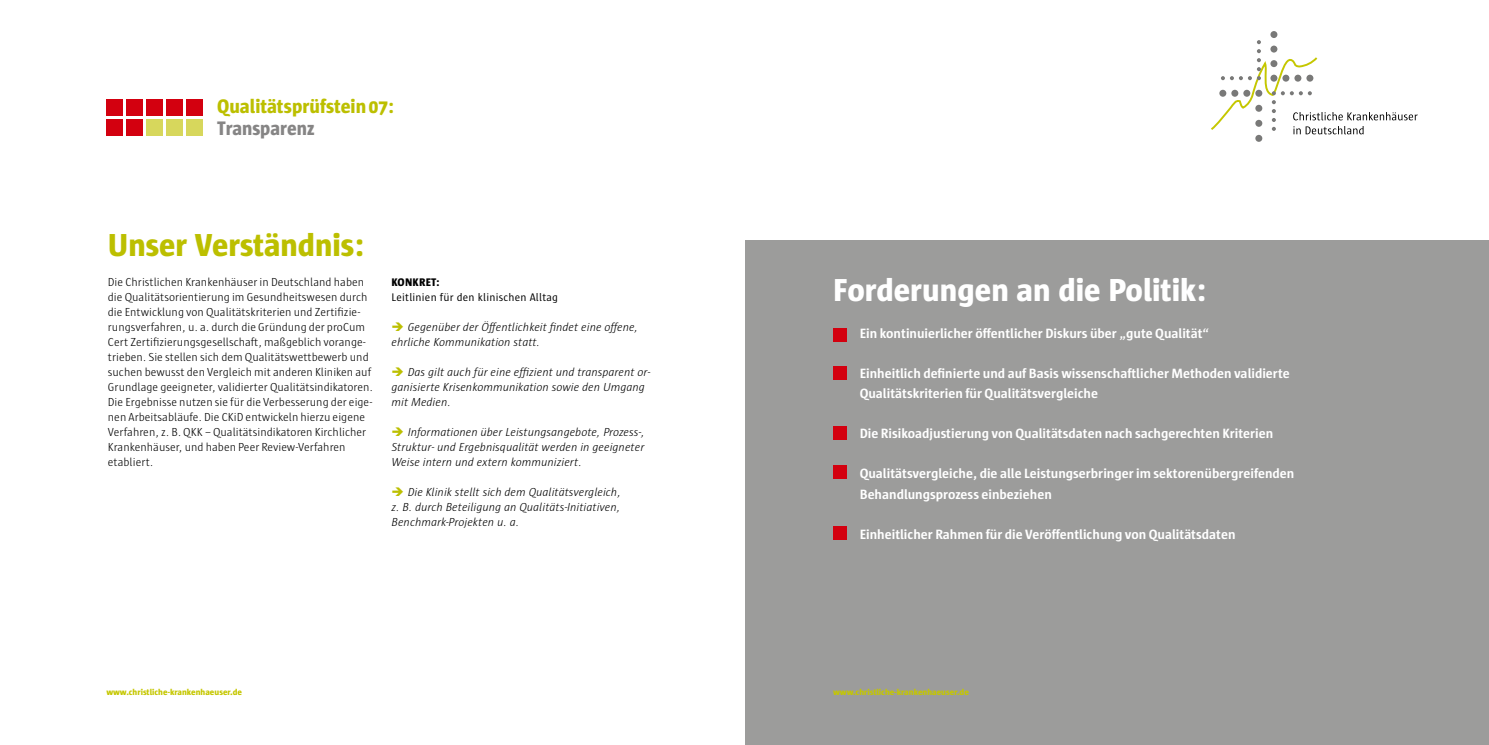
<style>
.page{position:relative;width:1489px;height:745px;background:#fff}
.page>*{position:absolute;margin:0;border:0;box-sizing:border-box;transform-origin:0 0}
.t1{font:800 32.5px "Sun";color:#fff}
.t2{font:800 32.5px "Sun";color:#bcbf00}
.t3{font:800 20px "Sun";color:#bcbf00;scale:.95 1}
.t4{font:800 20px "Sun";color:#868585;scale:.93 1}
.t5{font:700 13.75px/20px "Sun";color:#fff}
.t6{font:300 11.88px/15px "Sun";color:#000}
.t7{font:italic 300 11.88px/15px "Sun";color:#000}
.t8{font:11.25px "Sun";letter-spacing:.02em;color:#000}
.t9{font:800 11.25px "Sun";letter-spacing:.02em;color:#000}
.t10{font:800 8.75px "Sun";color:#c5c700}
.s1{color:#bcbf00}
</style>
<div class="page">
<div style="left:745px;top:240px;width:743px;height:504px;background:#9c9c9b"></div>
<div style="left:106px;top:99px;width:16px;height:16px;background:#d3000f"></div>
<div style="left:126px;top:99px;width:16px;height:16px;background:#d3000f"></div>
<div style="left:146px;top:99px;width:16px;height:16px;background:#d3000f"></div>
<div style="left:166px;top:99px;width:16px;height:16px;background:#d3000f"></div>
<div style="left:186px;top:99px;width:16px;height:16px;background:#d3000f"></div>
<div style="left:106px;top:119px;width:16px;height:16px;background:#d3000f"></div>
<div style="left:126px;top:119px;width:16px;height:16px;background:#d3000f"></div>
<div style="left:146px;top:119px;width:16px;height:16px;background:#d7d75c"></div>
<div style="left:166px;top:119px;width:16px;height:16px;background:#d7d75c"></div>
<div style="left:186px;top:119px;width:16px;height:16px;background:#d7d75c"></div>
<svg style="left:1211px;top:31px;width:206px;height:111px"></svg>
<div style="left:833px;top:327px;width:13px;height:14px;background:#d3000f"></div>
<div style="left:833px;top:365px;width:13px;height:14px;background:#d3000f"></div>
<div style="left:833px;top:425px;width:13px;height:14px;background:#d3000f"></div>
<div style="left:833px;top:465px;width:13px;height:13px;background:#d3000f"></div>
<div style="left:833px;top:526px;width:13px;height:14px;background:#d3000f"></div>
<h2 class="t3" style="left:217px;top:95px;width:187px">Qualitätsprüfstein 07:</h2>
<h2 class="t4" style="left:217px;top:117px;width:106px">Transparenz</h2>
<h1 class="t2" style="left:108px;top:226px;width:257px">Unser Verständnis:</h1>
<p class="t6" style="left:108px;top:274px;width:267px">Die Christlichen Krankenhäuser in Deutschland haben die Qualitätsorientierung im Gesundheitswesen durch die Entwicklung von Qualitätskriterien und Zertifizie&shy;rungsverfahren, u. a. durch die Gründung der proCum Cert Zertifizierungsgesellschaft, maßgeblich vorange&shy;trieben. Sie stellen sich dem Qualitätswettbewerb und suchen bewusst den Vergleich mit anderen Kliniken auf Grundlage geeigneter, validierter Qualitätsindikatoren.<br>Die Ergebnisse nutzen sie für die Verbesserung der eige&shy;nen Arbeitsabläufe. Die CKiD entwickeln hierzu eigene Verfahren, z. B. QKK – Qualitätsindikatoren Kirchlicher Krankenhäuser, und haben Peer Review-Verfahren etabliert.</p>
<p class="t9" style="left:391px;top:276px;width:50px">KONKRET:</p>
<p class="t8" style="left:391px;top:291px;width:168px">Leitlinien für den klinischen Alltag</p>
<p class="t7" style="left:391px;top:319px;width:248px"><span class="s1">➔</span> Gegenüber der Öffentlichkeit findet eine offene, ehrliche Kommunikation statt.</p>
<p class="t7" style="left:391px;top:364px;width:260px"><span class="s1">➔</span> Das gilt auch für eine effizient und transparent or&shy;ganisierte Krisenkommunikation sowie den Umgang mit Medien.</p>
<p class="t7" style="left:391px;top:424px;width:255px;text-align:justify"><span class="s1">➔</span> Informationen über Leistungsangebote, Prozess-, Struktur- und Ergebnisqualität werden in geeigneter Weise intern und extern kommuniziert.</p>
<p class="t7" style="left:391px;top:484px;width:231px;text-align:justify"><span class="s1">➔</span> Die Klinik stellt sich dem Qualitätsvergleich, z. B. durch Beteiligung an Qualitäts-Initiativen, Benchmark-Projekten u. a.</p>
<p class="t10" style="left:106px;top:686px;width:137px">www.christliche-krankenhaeuser.de</p>
<h1 class="t1" style="left:833px;top:272px;width:374px">Forderungen an die Politik:</h1>
<p class="t5" style="left:859px;top:323px;width:351px">Ein kontinuierlicher öffentlicher Diskurs über „gute Qualität“</p>
<p class="t5" style="left:859px;top:363px;width:432px">Einheitlich definierte und auf Basis wissenschaftlicher Methoden validierte<br>Qualitätskriterien für Qualitätsvergleiche</p>
<p class="t5" style="left:859px;top:423px;width:415px">Die Risikoadjustierung von Qualitätsdaten nach sachgerechten Kriterien</p>
<p class="t5" style="left:859px;top:463px;width:436px">Qualitätsvergleiche, die alle Leistungserbringer im sektorenübergreifenden<br>Behandlungsprozess einbeziehen</p>
<p class="t5" style="left:859px;top:523px;width:377px">Einheitlicher Rahmen für die Veröffentlichung von Qualitätsdaten</p>
<p class="t10" style="left:833px;top:686px;width:137px">www.christliche-krankenhaeuser.de</p>
</div>
